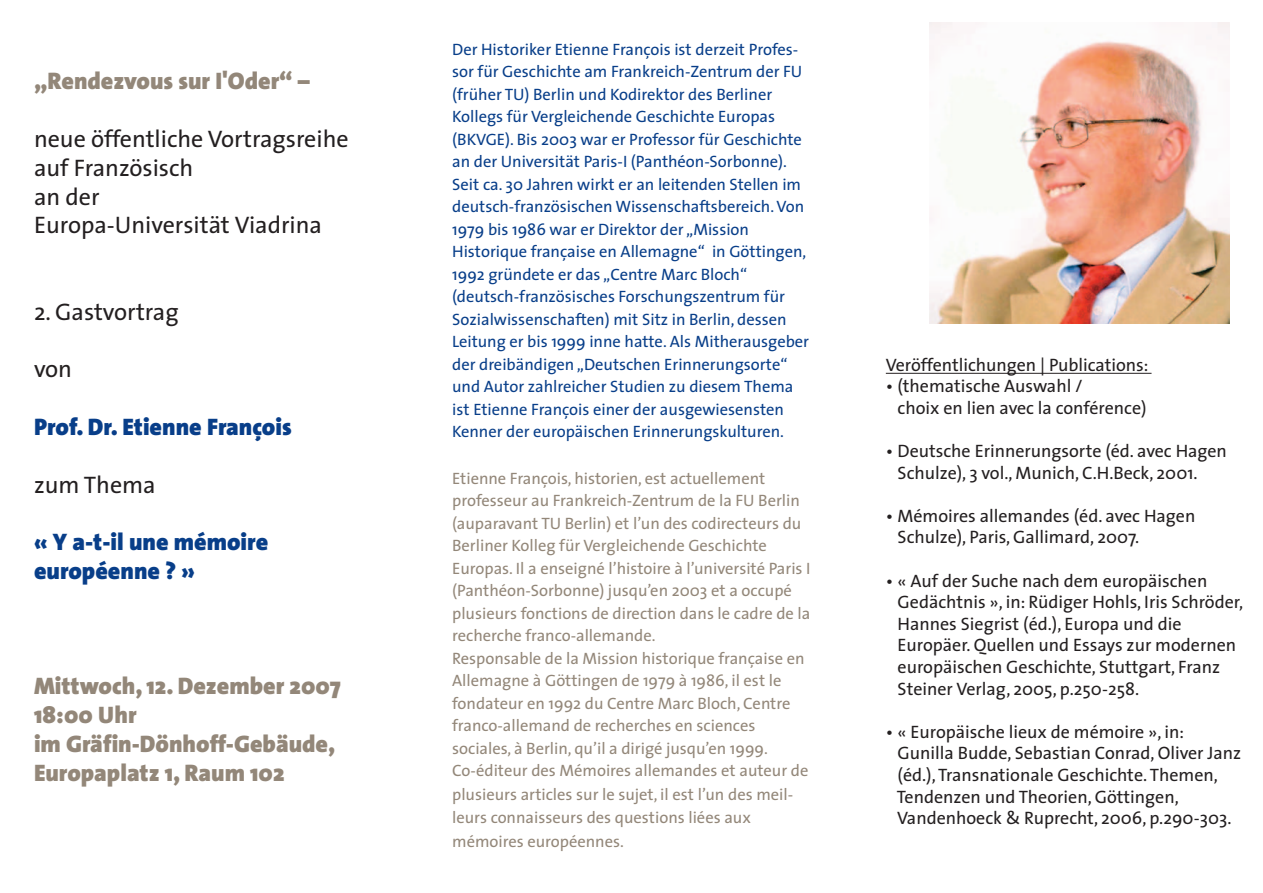
<style>
.page{position:relative;width:1263px;height:893px;background:#fff}
.page>*{position:absolute;margin:0;border:0;box-sizing:border-box;transform-origin:0 0}
.t1{font:900 24px/28.8px "The Sans";color:#938779}
.t2{font:24px/28.8px "The Sans";color:#231f20}
.t3{font:900 24px/28.8px "The Sans";color:#083e89}
.t4{font:18px/21.6px "The Sans";color:#231f20}
.t5{font:16.5px/22.5px "The Sans";color:#083e89}
.t6{font:16.5px/22.6px "The Sans";color:#938779}
</style>
<div class="page">
<hr style="left:886px;top:373px;width:265px;height:1px;background:#231f20">
<img style="left:930px;top:23px;width:300px;height:300px">
<h1 class="t1" style="left:34px;top:69px;width:277px">„Rendezvous sur I'Oder“ –</h1>
<h1 class="t2" style="left:34px;top:127px;width:316px">neue öffentliche Vortragsreihe auf Französisch<br>an der<br>Europa-Universität Viadrina</h1>
<h1 class="t2" style="left:34px;top:300px;width:146px">2. Gastvortrag</h1>
<h1 class="t2" style="left:34px;top:357px;width:39px">von</h1>
<h1 class="t3" style="left:34px;top:415px;width:259px">Prof. Dr. Etienne François</h1>
<h1 class="t2" style="left:34px;top:472px;width:123px">zum Thema</h1>
<h1 class="t3" style="left:34px;top:530px;width:236px">« Y a-t-il une mémoire européenne ? »</h1>
<h1 class="t1" style="left:34px;top:674px;width:308px">Mittwoch, 12. Dezember 2007<br>18:00 Uhr<br>im Gräfin-Dönhoff-Gebäude,<br>Europaplatz 1, Raum 102</h1>
<p class="t5" style="left:452px;top:40px;width:358px">Der Historiker Etienne François ist derzeit Profes&shy;sor für Geschichte am Frankreich-Zentrum der FU (früher TU) Berlin und Kodirektor des Berliner Kollegs für Vergleichende Geschichte Europas (BKVGE). Bis 2003 war er Professor für Geschichte an der Universität Paris-I (Panthéon-Sorbonne).<br>Seit ca. 30 Jahren wirkt er an leitenden Stellen im deutsch-französischen Wissenschaftsbereich.Von 1979 bis 1986 war er Direktor der „Mission Historique française en Allemagne“ in Göttingen, 1992 gründete er das „Centre Marc Bloch“ (deutsch-französisches Forschungszentrum für Sozialwissenschaften) mit Sitz in Berlin, dessen Leitung er bis 1999 inne hatte. Als Mitherausgeber der dreibändigen „Deutschen Erinnerungsorte“ und Autor zahlreicher Studien zu diesem Thema ist Etienne François einer der ausgewiesensten Kenner der europäischen Erinnerungskulturen.</p>
<p class="t6" style="left:452px;top:469px;width:360px">Etienne François, historien, est actuellement professeur au Frankreich-Zentrum de la FU Berlin (auparavant TU Berlin) et l’un des codirecteurs du Berliner Kolleg für Vergleichende Geschichte Europas. Il a enseigné l’histoire à l’université Paris I (Panthéon-Sorbonne) jusqu’en 2003 et a occupé plusieurs fonctions de direction dans le cadre de la recherche franco-allemande.<br>Responsable de la Mission historique française en Allemagne à Göttingen de 1979 à 1986, il est le fondateur en 1992 du Centre Marc Bloch, Centre franco-allemand de recherches en sciences sociales, à Berlin, qu’il a dirigé jusqu’en 1999.<br>Co-éditeur des Mémoires allemandes et auteur de plusieurs articles sur le sujet, il est l’un des meil&shy;leurs connaisseurs des questions liées aux mémoires européennes.</p>
<p class="t4" style="left:886px;top:355px;width:264px">Veröffentlichungen | Publications:</p>
<p class="t4" style="left:898px;top:377px;width:250px;text-indent:-12px">• (thematische Auswahl /<br>choix en lien avec la conférence)</p>
<p class="t4" style="left:898px;top:442px;width:331px;text-indent:-12px">• Deutsche Erinnerungsorte (éd. avec Hagen<br>Schulze), 3 vol., Munich, C.H.Beck, 2001.</p>
<p class="t4" style="left:898px;top:507px;width:299px;text-indent:-12px">• Mémoires allemandes (éd. avec Hagen<br>Schulze), Paris, Gallimard, 2007.</p>
<p class="t4" style="left:898px;top:571px;width:347px;text-indent:-12px">• « Auf der Suche nach dem europäischen Gedächtnis », in: Rüdiger Hohls, Iris Schröder, Hannes Siegrist (éd.), Europa und die Europäer. Quellen und Essays zur modernen europäischen Geschichte, Stuttgart, Franz Steiner Verlag, 2005, p.250-258.</p>
<p class="t4" style="left:897px;top:723px;width:346px;text-indent:-11px">• « Europäische lieux de mémoire », in:<br>Gunilla Budde, Sebastian Conrad, Oliver Janz (éd.), Transnationale Geschichte. Themen, Tendenzen und Theorien, Göttingen, Vandenhoeck &amp; Ruprecht, 2006, p.290-303.</p>
</div>
